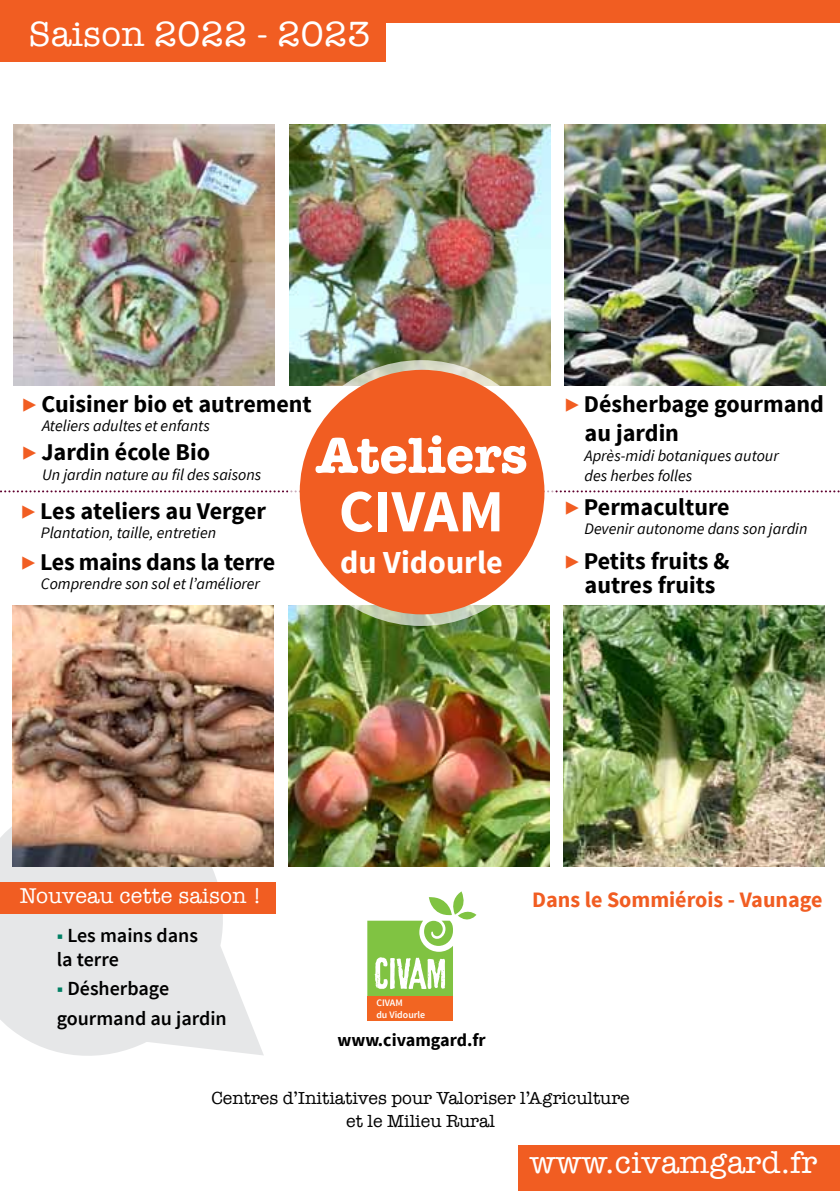
<style>
.page{position:relative;width:840px;height:1191px;background:#fff}
.page>*{position:absolute;margin:0;border:0;box-sizing:border-box;transform-origin:0 0}
.t1{font:700 60px "Source Sans Pro";color:#fff}
.t2{font:700 52px "American Typewriter";color:#fff}
.t3{font:36px "American Typewriter";letter-spacing:.01em;color:#fff}
.t4{font:32px "American Typewriter";letter-spacing:.01em;color:#fff}
.t5{font:700 32px "Source Sans Pro";color:#fff}
.t6{font:700 24px/28.8px "Source Sans Pro";color:#000}
.t7{font:700 22px "Source Sans Pro";color:#f15d22}
.t8{font:22px "American Typewriter";letter-spacing:.01em;color:#fff}
.t9{font:600 20px/24px "Source Sans Pro";color:#000}
.t10{font:18px/22.8px "American Typewriter";color:#000;text-align:center}
.t11{font:700 18px "Source Sans Pro";color:#000}
.t12{font:italic 16px/20px "Source Sans Pro";color:#000}
.t13{font:600 9.8px/11.8px "Source Sans Pro";color:#fff}
.s1{color:#f15d22}
.s2{color:#008064}
</style>
<div class="page">
<svg style="left:0;top:827px;width:264px;height:229px;fill:#e6e7e8"></svg>
<svg style="left:0;top:490px;width:840px;height:2px"></svg>
<img style="left:12px;top:605px;width:261px;height:261px">
<img style="left:288px;top:605px;width:261px;height:261px">
<img style="left:563px;top:605px;width:261px;height:261px">
<div style="left:518px;top:1145px;width:321px;height:46px;background:#f15d22"></div>
<img style="left:14px;top:125px;width:260px;height:261px">
<div style="left:367px;top:997px;width:86px;height:24px;background:#f26522"></div>
<svg style="left:367px;top:891px;width:109px;height:106px"></svg>
<div style="left:0;top:0;width:839px;height:22px;background:#f15d22"></div>
<img style="left:289px;top:125px;width:261px;height:261px">
<img style="left:564px;top:125px;width:261px;height:261px">
<svg style="left:288px;top:360px;width:266px;height:266px"></svg>
<div style="left:299px;top:370px;width:245px;height:244px;background:#f15d22;border-radius:50%"></div>
<div style="left:0;top:16px;width:386px;height:46px;background:#f15d22"></div>
<div style="left:0;top:882px;width:275px;height:31px;background:#f15d22"></div>
<h3 class="t3" style="left:28px;top:7px;width:343px">Saison 2022 - 2023</h3>
<h3 class="t6" style="left:22px;top:391px;width:291px"><span class="s1">▶</span> Cuisiner bio et autrement</h3>
<p class="t12" style="left:42px;top:416px;width:169px">Ateliers adultes et enfants</p>
<h3 class="t6" style="left:22px;top:439px;width:189px"><span class="s1">▶</span> Jardin école Bio</h3>
<p class="t12" style="left:42px;top:464px;width:220px">Un jardin nature au fil des saisons</p>
<h3 class="t6" style="left:21px;top:498px;width:246px"><span class="s1">▶</span> Les ateliers au Verger</h3>
<p class="t12" style="left:41px;top:523px;width:177px">Plantation, taille, entretien</p>
<h3 class="t6" style="left:21px;top:549px;width:256px"><span class="s1">▶</span> Les mains dans la terre</h3>
<p class="t12" style="left:41px;top:574px;width:220px">Comprendre son sol et l’améliorer</p>
<h2 class="t2" style="left:316px;top:410px;width:213px">Ateliers</h2>
<h1 class="t1" style="left:338px;top:473px;width:166px">CIVAM</h1>
<h3 class="t5" style="left:340px;top:542px;width:164px">du Vidourle</h3>
<h3 class="t6" style="left:584px;top:391px;width:241px;text-indent:-20px"><span class="s1">▶</span> Désherbage gourmand au jardin</h3>
<p class="t12" style="left:584px;top:445px;width:196px">Après-midi botaniques autour des herbes folles</p>
<h3 class="t6" style="left:564px;top:493px;width:166px"><span class="s1">▶</span> Permaculture</h3>
<p class="t12" style="left:584px;top:519px;width:224px">Devenir autonome dans son jardin</p>
<h3 class="t6" style="left:564px;top:550px;width:166px;line-height:24px;text-align:center"><span class="s1">▶</span> Petits fruits &amp; autres fruits</h3>
<h3 class="t8" style="left:20px;top:879px;width:243px">Nouveau cette saison !</h3>
<p class="t9" style="left:57px;top:923px;width:143px"><span class="s2">■</span> Les mains dans la terre</p>
<p class="t9" style="left:57px;top:974px;width:171px;line-height:29.6px"><span class="s2">■</span> Désherbage gourmand au jardin</p>
<p class="t13" style="left:376px;top:997px;width:50px">CIVAM<br>du Vidourle</p>
<p class="t11" style="left:337px;top:1028px;width:150px">www.civamgard.fr</p>
<h3 class="t7" style="left:531px;top:885px;width:292px">Dans le Sommiérois - Vaunage</h3>
<p class="t10" style="left:211px;top:1086px;width:419px">Centres d’Initiatives pour Valoriser l’Agriculture et le Milieu Rural</p>
<h3 class="t4" style="left:529px;top:1138px;width:289px">www.civamgard.fr</h3>
</div>
